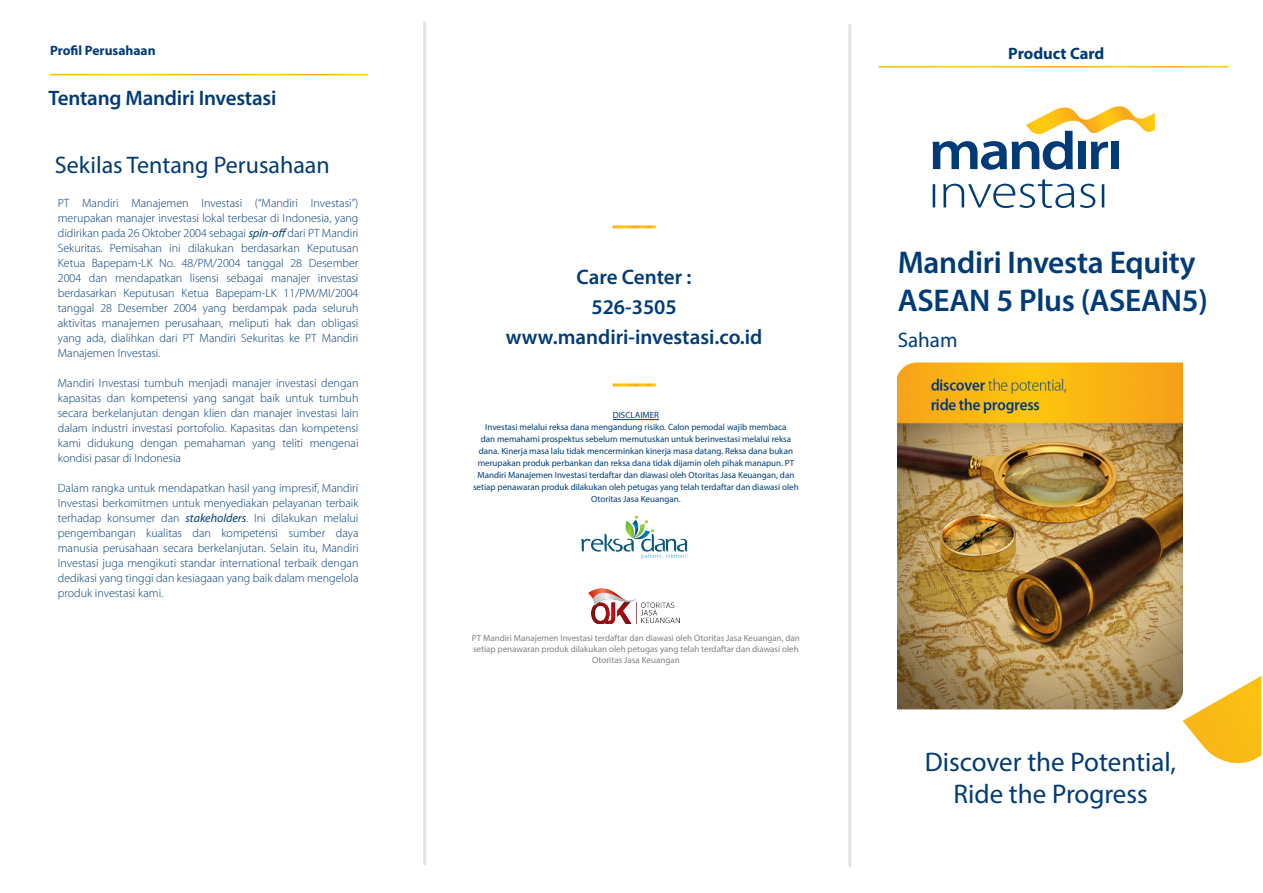
<style>
.page{position:relative;width:1263px;height:893px;background:#fff}
.page>*{position:absolute;margin:0;border:0;box-sizing:border-box;transform-origin:0 0}
.t1{font:600 31.5px/37.8px "Myriad Pro";letter-spacing:-.01em;color:#013b77}
.t2{font:27px/32.4px "Myriad Pro";color:#013b77;text-align:center}
.t3{font:24px "Myriad Pro";color:#013b77}
.t4{font:600 21px "Myriad Pro";letter-spacing:-.005em;color:#013b77}
.t5{font:21px "Myriad Pro";color:#013b77}
.t6{font:700 16.5px "Myriad Pro";color:#013b77}
.t7{font:700 13.5px "Myriad Pro";color:#013b77}
.t8{font:300 12px/15px "Myriad Pro";color:#013b77;text-align:justify}
.t9{font:9px/12px "Myriad Pro";color:#003d78;text-align:center}
.t10{font:9px/10.8px "Myriad Pro";color:#808285;text-align:center}
.s1{font-weight:400;font-style:italic}
</style>
<div class="page">
<svg style="left:933px;top:106px;width:222px;height:64px"></svg>
<svg style="left:933px;top:179px;width:171px;height:29px"></svg>
<svg style="left:1182px;top:676px;width:79px;height:88px"></svg>
<hr style="left:848px;top:25px;width:3px;height:841px;background:#808285">
<hr style="left:423px;top:23px;width:3px;height:841px;background:#808285">
<img style="left:588px;top:588px;width:92px;height:36px">
<img style="left:581px;top:515px;width:107px;height:43px">
<hr style="left:613px;top:419px;width:46px;height:1px;background:#003d78">
<img style="left:897px;top:362px;width:285px;height:348px">
<p class="t7" style="left:50px;top:41px;width:107px">Profil Perusahaan</p>
<p class="t4" style="left:49px;top:85px;width:229px">Tentang Mandiri Investasi</p>
<p class="t3" style="left:55px;top:151px;width:277px">Sekilas Tentang Perusahaan</p>
<p class="t8" style="left:58px;top:195px;width:302px">PT Mandiri Manajemen Investasi (“Mandiri Investasi”) merupakan manajer investasi lokal terbesar di Indonesia, yang didirikan pada 26 Oktober 2004 sebagai <span class="s1">spin-off</span> dari PT Mandiri Sekuritas. Pemisahan ini dilakukan berdasarkan Keputusan Ketua Bapepam-LK No. 48/PM/2004 tanggal 28 Desember 2004 dan mendapatkan lisensi sebagai manajer investasi berdasarkan Keputusan Ketua Bapepam-LK 11/PM/MI/2004 tanggal 28 Desember 2004 yang berdampak pada seluruh aktivitas manajemen perusahaan, meliputi hak dan obligasi yang ada, dialihkan dari PT Mandiri Sekuritas ke PT Mandiri Manajemen Investasi.</p>
<p class="t8" style="left:58px;top:375px;width:302px">Mandiri Investasi tumbuh menjadi manajer investasi dengan kapasitas dan kompetensi yang sangat baik untuk tumbuh secara berkelanjutan dengan klien dan manajer investasi lain dalam industri investasi portofolio. Kapasitas dan kompetensi kami didukung dengan pemahaman yang teliti mengenai kondisi pasar di Indonesia</p>
<p class="t8" style="left:58px;top:480px;width:302px">Dalam rangka untuk mendapatkan hasil yang impresif, Mandiri Investasi berkomitmen untuk menyediakan pelayanan terbaik terhadap konsumer dan <span class="s1">stakeholders</span>. Ini dilakukan melalui pengembangan kualitas dan kompetensi sumber daya manusia perusahaan secara berkelanjutan. Selain itu, Mandiri Investasi juga mengikuti standar international terbaik dengan dedikasi yang tinggi dan kesiagaan yang baik dalam mengelola produk investasi kami.</p>
<p class="t4" style="left:577px;top:263px;width:116px">Care Center :</p>
<p class="t4" style="left:591px;top:293px;width:87px">526-3505</p>
<p class="t4" style="left:506px;top:323px;width:258px">www.mandiri-investasi.co.id</p>
<p class="t9" style="left:613px;top:409px;width:48px">DISCLAIMER</p>
<p class="t9" style="left:473px;top:421px;width:327px">Investasi melalui reksa dana mengandung risiko. Calon pemodal wajib membaca<br>dan memahami prospektus sebelum memutuskan untuk berinvestasi melalui reksa dana. Kinerja masa lalu tidak mencerminkan kinerja masa datang. Reksa dana bukan merupakan produk perbankan dan reksa dana tidak dijamin oleh pihak manapun. PT Mandiri Manajemen Investasi terdaftar dan diawasi oleh Otoritas Jasa Keuangan, dan setiap penawaran produk dilakukan oleh petugas yang telah terdaftar dan diawasi oleh Otoritas Jasa Keuangan.</p>
<p class="t10" style="left:472px;top:632px;width:330px">PT Mandiri Manajemen Investasi terdaftar dan diawasi oleh Otoritas Jasa Keuangan, dan setiap penawaran produk dilakukan oleh petugas yang telah terdaftar dan diawasi oleh<br>Otoritas Jasa Keuangan</p>
<p class="t6" style="left:1008px;top:43px;width:98px">Product Card</p>
<p class="t1" style="left:898px;top:242px;width:312px">Mandiri Investa Equity<br>ASEAN 5 Plus (ASEAN5)</p>
<p class="t5" style="left:898px;top:327px;width:61px">Saham</p>
<p class="t2" style="left:925px;top:745px;width:253px">Discover the Potential,<br>Ride the Progress</p>
</div>
